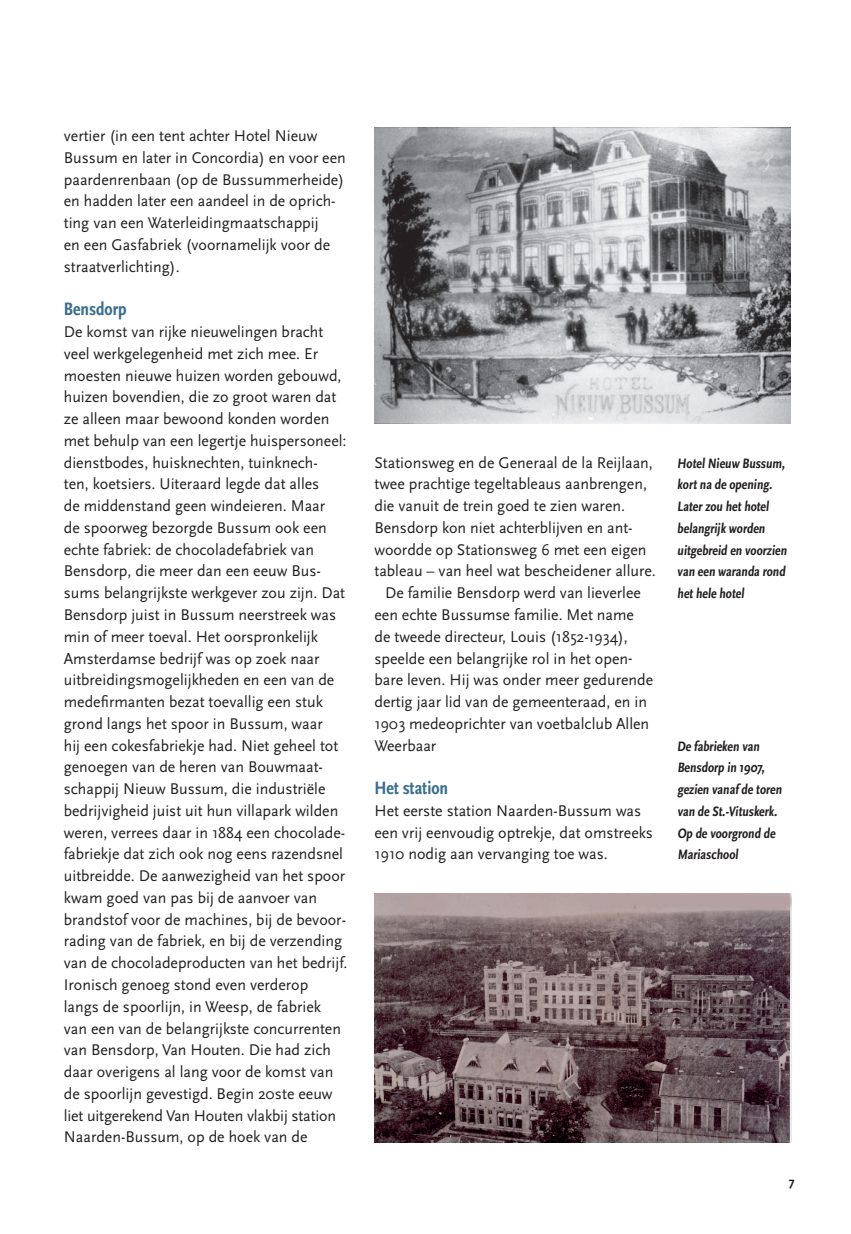
<style>
.page{position:relative;width:851px;height:1234px;background:#fff}
.page>*{position:absolute;margin:0;border:0;box-sizing:border-box;transform-origin:0 0}
.t1{font:700 condensed 18.75px "Scala Sans Pro";color:#386e8f}
.t2{font:16.2px/21.8px "Scala Sans Pro";color:#231f20}
.t3{font:700 condensed 14.25px/21.8px "Scala Sans Pro";color:#231f20}
.t4{font:700 12.75px "Scala Sans Pro";color:#231f20}
</style>
<div class="page">
<img style="left:375px;top:128px;width:415px;height:295px">
<img style="left:374px;top:893px;width:417px;height:248px">
<p class="t2" style="left:64px;top:125px;width:283px">vertier (in een tent achter Hotel Nieuw Bussum en later in Concordia) en voor een paardenrenbaan (op de Bussummerheide) en hadden later een aandeel in de oprich&shy;ting van een Waterleidingmaatschappij<br>en een Gasfabriek (voornamelijk voor de straatverlichting).</p>
<p class="t1" style="left:64px;top:298px;width:64px">Bensdorp</p>
<p class="t2" style="left:64px;top:321px;width:285px">De komst van rijke nieuwelingen bracht veel werkgelegenheid met zich mee. Er moesten nieuwe huizen worden gebouwd, huizen bovendien, die zo groot waren dat ze alleen maar bewoond konden worden met behulp van een legertje huispersoneel: dienstbodes, huisknechten, tuinknech-<br>ten, koetsiers. Uiteraard legde dat alles<br>de middenstand geen windeieren. Maar<br>de spoorweg bezorgde Bussum ook een echte fabriek: de chocoladefabriek van Bensdorp, die meer dan een eeuw Bus&shy;sums belangrijkste werkgever zou zijn. Dat Bensdorp juist in Bussum neerstreek was min of meer toeval. Het oorspronkelijk Amsterdamse bedrijf was op zoek naar uitbreidingsmogelijkheden en een van de medefirmanten bezat toevallig een stuk grond langs het spoor in Bussum, waar<br>hij een cokesfabriekje had. Niet geheel tot genoegen van de heren van Bouwmaat&shy;schappij Nieuw Bussum, die industriële bedrijvigheid juist uit hun villapark wilden weren, verrees daar in 1884 een chocolade&shy;fabriekje dat zich ook nog eens razendsnel uitbreidde. De aanwezigheid van het spoor kwam goed van pas bij de aanvoer van brandstof voor de machines, bij de bevoor&shy;rading van de fabriek, en bij de verzending van de chocoladeproducten van het bedrijf.<br>Ironisch genoeg stond even verderop langs de spoorlijn, in Weesp, de fabriek van een van de belangrijkste concurrenten van Bensdorp, Van Houten. Die had zich daar overigens al lang voor de komst van de spoorlijn gevestigd. Begin 20ste eeuw liet uitgerekend Van Houten vlakbij station Naarden-Bussum, op de hoek van de</p>
<p class="t2" style="left:374px;top:451px;width:280px">Stationsweg en de Generaal de la Reijlaan,</p>
<p class="t2" style="left:374px;top:473px;width:274px">twee prachtige tegeltableaus aanbrengen,</p>
<p class="t2" style="left:374px;top:495px;width:252px">die vanuit de trein goed te zien waren.</p>
<p class="t2" style="left:374px;top:517px;width:260px">Bensdorp kon niet achterblijven en ant-</p>
<p class="t2" style="left:374px;top:538px;width:273px">woordde op Stationsweg 6 met een eigen</p>
<p class="t2" style="left:374px;top:560px;width:283px">tableau – van heel wat bescheidener allure.</p>
<p class="t2" style="left:385px;top:582px;width:257px">De familie Bensdorp werd van lieverlee</p>
<p class="t2" style="left:374px;top:603px;width:261px">een echte Bussumse familie. Met name</p>
<p class="t2" style="left:374px;top:625px;width:255px">de tweede directeur, Louis (1852-1934),</p>
<p class="t2" style="left:374px;top:647px;width:259px">speelde een belangrijke rol in het open-</p>
<p class="t2" style="left:374px;top:669px;width:280px">bare leven. Hij was onder meer gedurende</p>
<p class="t2" style="left:374px;top:690px;width:274px">dertig jaar lid van de gemeenteraad, en in</p>
<p class="t2" style="left:374px;top:712px;width:276px">1903 medeoprichter van voetbalclub Allen</p>
<p class="t2" style="left:374px;top:734px;width:63px">Weerbaar</p>
<p class="t1" style="left:374px;top:777px;width:75px">Het station</p>
<p class="t2" style="left:374px;top:799px;width:280px">Het eerste station Naarden-Bussum was een vrij eenvoudig optrekje, dat omstreeks<br>1910 nodig aan vervanging toe was.</p>
<p class="t3" style="left:677px;top:452px;width:113px">Hotel Nieuw Bussum, kort na de opening.<br>Later zou het hotel belangrijk worden uitgebreid en voorzien van een waranda rond het hele hotel</p>
<p class="t3" style="left:677px;top:735px;width:108px">De fabrieken van<br>Bensdorp in 1907, gezien vanaf de toren van de St.-Vituskerk.<br>Op de voorgrond de<br>Mariaschool</p>
<p class="t4" style="left:788px;top:1174px;width:7px">7</p>
</div>
